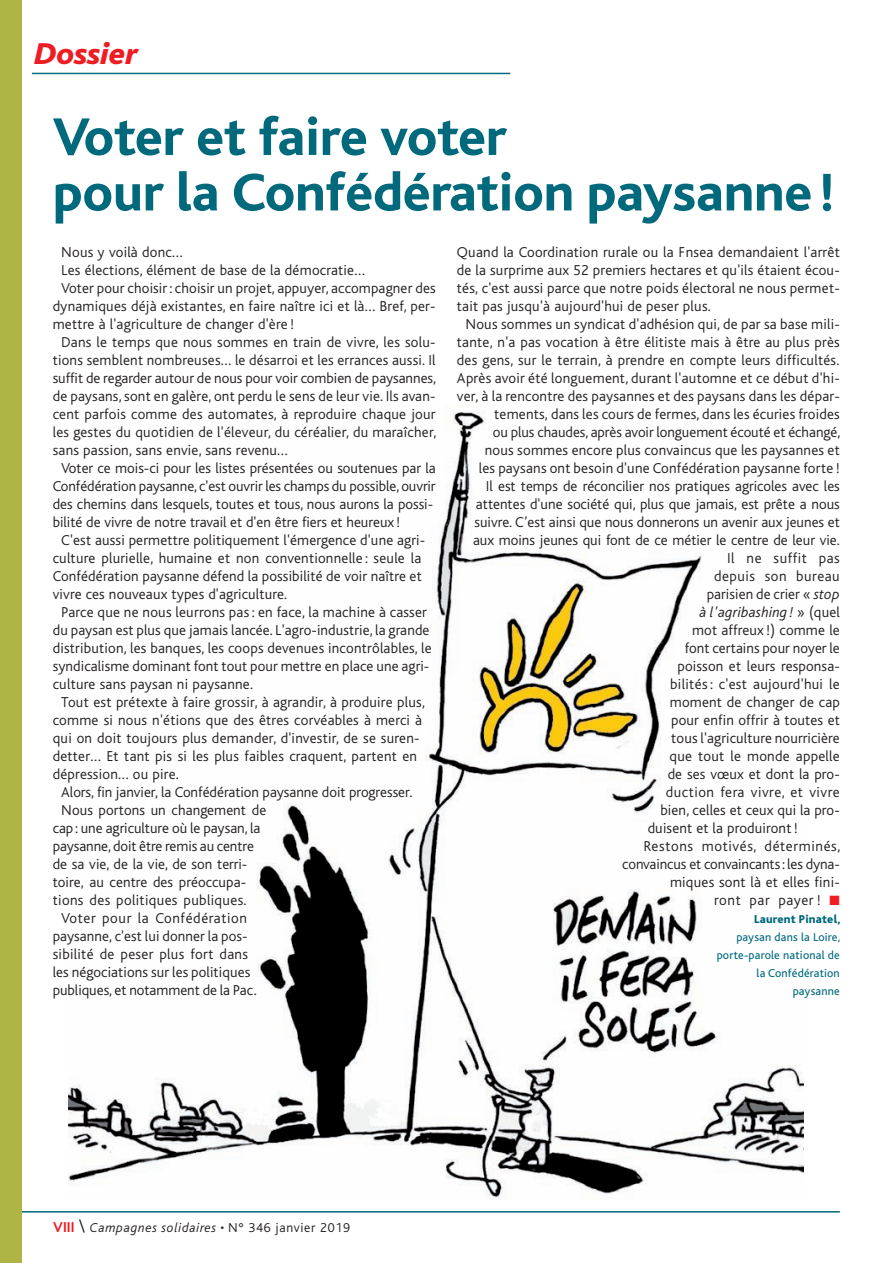
<style>
.page{position:relative;width:893px;height:1263px;background:#fff}
.page>*{position:absolute;margin:0;border:0;box-sizing:border-box;transform-origin:0 0}
.t1{font:800 55.5px/55.5px "Bliss";letter-spacing:-.005em;color:#00697c}
.t2{font:italic 800 31.5px "Bliss";color:#ee1d23;scale:1.04 1}
.t3{font:300 15px "Bliss";letter-spacing:.01em;color:#231f20}
.t4{font:300 15px "Bliss";letter-spacing:.04em;color:#231f20}
.t5{font:300 15px "Bliss";letter-spacing:.035em;color:#231f20}
.t6{font:italic 300 15px "Bliss";letter-spacing:.01em;color:#231f20}
.t7{font:italic 300 13.5px "Bliss";letter-spacing:.05em;color:#231f20}
.t8{font:12px/18px "Bliss";letter-spacing:.015em;color:#00697c;text-align:right}
.t9{font:800 12px "Bliss";letter-spacing:.015em;color:#00697c}
.s1{font-style:italic}
.s2{font-style:normal}
.s3{color:#ee1d23}
.s4{font-weight:700;font-style:normal;font-size:15px;color:#ee1d23}
.s5{font-style:normal;font-size:18px}
</style>
<div class="page">
<img style="left:69px;top:411px;width:734px;height:788px">
<hr style="left:21px;top:1211px;width:819px;height:1px;background:#00697c">
<hr style="left:32px;top:73px;width:478px;height:1px;background:#00697c">
<div style="left:0;top:0;width:21px;height:1263px;background:#aeb544"></div>
<h2 class="t2" style="left:34px;top:41px;width:102px">Dossier</h2>
<h1 class="t1" style="left:53px;top:114px;width:783px">Voter et faire voter<br>pour la Confédération paysanne !</h1>
<p class="t3" style="left:61px;top:246px;width:123px">Nous y voilà donc…</p>
<p class="t3" style="left:61px;top:264px;width:305px">Les élections, élément de base de la démocratie…</p>
<p class="t3" style="left:61px;top:282px;width:376px">Voter pour choisir : choisir un projet, appuyer, accompagner des</p>
<p class="t3" style="left:53px;top:300px;width:384px">dynamiques déjà existantes, en faire naître ici et là… Bref, per-</p>
<p class="t3" style="left:53px;top:318px;width:243px">mettre à l'agriculture de changer d'ère !</p>
<p class="t3" style="left:61px;top:336px;width:376px">Dans le temps que nous sommes en train de vivre, les solu-</p>
<p class="t3" style="left:53px;top:354px;width:384px">tions semblent nombreuses… le désarroi et les errances aussi. Il</p>
<p class="t3" style="left:53px;top:372px;width:385px">suffit de regarder autour de nous pour voir combien de paysannes,</p>
<p class="t3" style="left:53px;top:390px;width:384px">de paysans, sont en galère, ont perdu le sens de leur vie. Ils avan-</p>
<p class="t3" style="left:53px;top:408px;width:384px">cent parfois comme des automates, à reproduire chaque jour</p>
<p class="t3" style="left:53px;top:426px;width:385px">les gestes du quotidien de l'éleveur, du céréalier, du maraîcher,</p>
<p class="t3" style="left:53px;top:444px;width:236px">sans passion, sans envie, sans revenu…</p>
<p class="t3" style="left:61px;top:462px;width:376px">Voter ce mois-ci pour les listes présentées ou soutenues par la</p>
<p class="t3" style="left:53px;top:480px;width:384px">Confédération paysanne, c'est ouvrir les champs du possible, ouvrir</p>
<p class="t3" style="left:53px;top:498px;width:382px">des chemins dans lesquels, toutes et tous, nous aurons la possi-</p>
<p class="t3" style="left:53px;top:516px;width:349px">bilité de vivre de notre travail et d'en être fiers et heureux !</p>
<p class="t3" style="left:61px;top:534px;width:366px">C'est aussi permettre politiquement l'émergence d'une agri-</p>
<p class="t3" style="left:53px;top:552px;width:370px">culture plurielle, humaine et non conventionnelle : seule la</p>
<p class="t3" style="left:53px;top:570px;width:371px">Confédération paysanne défend la possibilité de voir naître et</p>
<p class="t3" style="left:53px;top:588px;width:236px">vivre ces nouveaux types d'agriculture.</p>
<p class="t3" style="left:61px;top:606px;width:367px">Parce que ne nous leurrons pas : en face, la machine à casser</p>
<p class="t3" style="left:53px;top:624px;width:378px">du paysan est plus que jamais lancée. L'agro-industrie, la grande</p>
<p class="t3" style="left:53px;top:642px;width:381px">distribution, les banques, les coops devenues incontrôlables, le</p>
<p class="t3" style="left:53px;top:660px;width:378px">syndicalisme dominant font tout pour mettre en place une agri-</p>
<p class="t3" style="left:53px;top:678px;width:202px">culture sans paysan ni paysanne.</p>
<p class="t3" style="left:61px;top:696px;width:365px">Tout est prétexte à faire grossir, à agrandir, à produire plus,</p>
<p class="t3" style="left:53px;top:714px;width:371px">comme si nous n'étions que des êtres corvéables à merci à</p>
<p class="t3" style="left:53px;top:732px;width:368px">qui on doit toujours plus demander, d'investir, de se suren-</p>
<p class="t3" style="left:53px;top:750px;width:366px">detter… Et tant pis si les plus faibles craquent, partent en</p>
<p class="t3" style="left:53px;top:768px;width:128px">dépression… ou pire.</p>
<p class="t3" style="left:61px;top:786px;width:353px">Alors, fin janvier, la Confédération paysanne doit progresser.</p>
<p class="t3" style="left:61px;top:804px;width:206px">Nous portons un changement de</p>
<p class="t3" style="left:53px;top:822px;width:209px">cap : une agriculture où le paysan, la</p>
<p class="t3" style="left:53px;top:840px;width:203px">paysanne, doit être remis au centre</p>
<p class="t3" style="left:53px;top:858px;width:196px">de sa vie, de la vie, de son terri-</p>
<p class="t3" style="left:53px;top:876px;width:195px">toire, au centre des préoccupa-</p>
<p class="t3" style="left:53px;top:894px;width:195px">tions des politiques publiques.</p>
<p class="t4" style="left:61px;top:912px;width:187px">Voter pour la Confédération</p>
<p class="t3" style="left:53px;top:930px;width:196px">paysanne, c'est lui donner la pos-</p>
<p class="t3" style="left:53px;top:948px;width:197px">sibilité de peser plus fort dans</p>
<p class="t3" style="left:53px;top:966px;width:199px">les négociations sur les politiques</p>
<p class="t3" style="left:53px;top:984px;width:205px">publiques, et notamment de la Pac.</p>
<p class="t3" style="left:457px;top:246px;width:384px">Quand la Coordination rurale ou la Fnsea demandaient l'arrêt</p>
<p class="t3" style="left:457px;top:264px;width:384px">de la surprime aux 52 premiers hectares et qu'ils étaient écou-</p>
<p class="t3" style="left:457px;top:282px;width:384px">tés, c'est aussi parce que notre poids électoral ne nous permet-</p>
<p class="t3" style="left:457px;top:300px;width:255px">tait pas jusqu'à aujourd'hui de peser plus.</p>
<p class="t3" style="left:465px;top:318px;width:376px">Nous sommes un syndicat d'adhésion qui, de par sa base mili-</p>
<p class="t3" style="left:457px;top:336px;width:384px">tante, n'a pas vocation à être élitiste mais à être au plus près</p>
<p class="t3" style="left:457px;top:354px;width:384px">des gens, sur le terrain, à prendre en compte leurs difficultés.</p>
<p class="t3" style="left:457px;top:372px;width:384px">Après avoir été longuement, durant l'automne et ce début d'hi-</p>
<p class="t3" style="left:457px;top:390px;width:384px">ver, à la rencontre des paysannes et des paysans dans les dépar-</p>
<p class="t3" style="left:494px;top:408px;width:347px">tements, dans les cours de fermes, dans les écuries froides</p>
<p class="t3" style="left:493px;top:426px;width:349px">ou plus chaudes, après avoir longuement écouté et échangé,</p>
<p class="t3" style="left:485px;top:444px;width:357px">nous sommes encore plus convaincus que les paysannes et</p>
<p class="t3" style="left:479px;top:462px;width:362px">les paysans ont besoin d'une Confédération paysanne forte !</p>
<p class="t3" style="left:486px;top:480px;width:355px">Il est temps de réconcilier nos pratiques agricoles avec les</p>
<p class="t3" style="left:476px;top:498px;width:365px">attentes d'une société qui, plus que jamais, est prête a nous</p>
<p class="t3" style="left:474px;top:516px;width:367px">suivre. C’est ainsi que nous donnerons un avenir aux jeunes et</p>
<p class="t3" style="left:473px;top:534px;width:368px">aux moins jeunes qui font de ce métier le centre de leur vie.</p>
<p class="t5" style="left:727px;top:552px;width:114px">Il ne suffit pas</p>
<p class="t5" style="left:714px;top:570px;width:127px">depuis son bureau</p>
<p class="t3" style="left:707px;top:588px;width:135px">parisien de crier « <span class="s1">stop</span></p>
<p class="t6" style="left:699px;top:606px;width:142px">à l'agribashing ! <span class="s2">» (quel</span></p>
<p class="t3" style="left:692px;top:624px;width:149px">mot affreux !) comme le</p>
<p class="t3" style="left:685px;top:642px;width:156px">font certains pour noyer le</p>
<p class="t3" style="left:677px;top:660px;width:164px">poisson et leurs responsa-</p>
<p class="t3" style="left:670px;top:678px;width:171px">bilités : c'est aujourd'hui le</p>
<p class="t3" style="left:670px;top:696px;width:171px">moment de changer de cap</p>
<p class="t3" style="left:671px;top:714px;width:170px">pour enfin offrir à toutes et</p>
<p class="t3" style="left:671px;top:732px;width:170px">tous l'agriculture nourricière</p>
<p class="t3" style="left:669px;top:750px;width:172px">que tout le monde appelle</p>
<p class="t3" style="left:668px;top:768px;width:174px">de ses vœux et dont la pro-</p>
<p class="t5" style="left:666px;top:786px;width:176px">duction fera vivre, et vivre</p>
<p class="t3" style="left:660px;top:804px;width:181px">bien, celles et ceux qui la pro-</p>
<p class="t3" style="left:648px;top:822px;width:152px">duisent et la produiront !</p>
<p class="t4" style="left:643px;top:840px;width:198px">Restons motivés, déterminés,</p>
<p class="t3" style="left:622px;top:858px;width:219px">convaincus et convaincants: les dyna-</p>
<p class="t3" style="left:670px;top:876px;width:171px">miques sont là et elles fini-</p>
<p class="t4" style="left:714px;top:894px;width:127px">ront par payer ! <span class="s3">■</span></p>
<p class="t9" style="left:754px;top:914px;width:88px">Laurent Pinatel,</p>
<p class="t8" style="left:717px;top:929px;width:125px">paysan dans la Loire, porte-parole national de la Confédération paysanne</p>
<p class="t7" style="left:53px;top:1222px;width:298px"><span class="s4">VIII</span> <span class="s5">\</span> Campagnes solidaires • <span class="s2">N° 346 janvier 2019</span></p>
</div>
